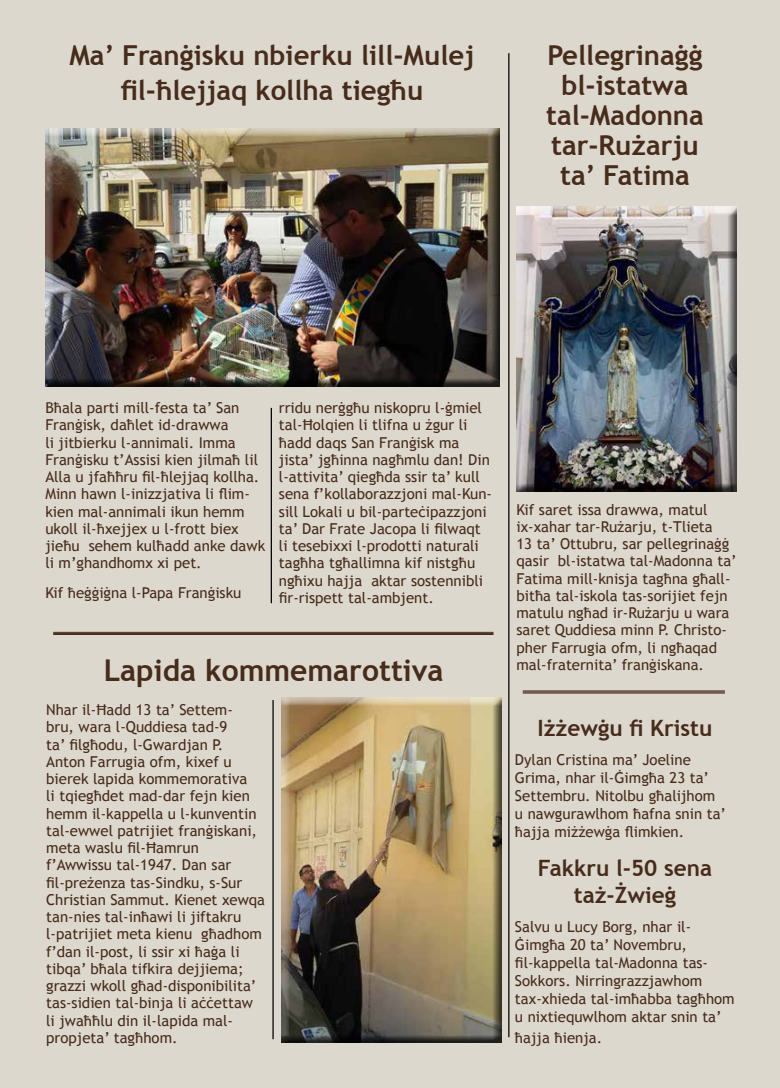
<style>
.page{position:relative;width:780px;height:1088px;background:#dcd8cd}
.page>*{position:absolute;margin:0;border:0;box-sizing:border-box;transform-origin:0 0}
.t1{font:700 30px "Trebuchet MS";color:#472b1b}
.t2{font:700 27.5px/30px "Trebuchet MS";color:#472b1b;text-align:center}
.t3{font:700 22.5px/27px "Trebuchet MS";color:#472b1b;text-align:center}
.t4{font:15px/17.2px "Trebuchet MS";color:#472b1b}
</style>
<div class="page">
<hr style="left:522px;top:691px;width:202px;height:1px;background:#472b1b">
<hr style="left:522px;top:692px;width:202px;height:1px;background:#472b1b">
<hr style="left:522px;top:693px;width:202px;height:1px;background:#472b1b">
<hr style="left:272px;top:700px;width:2px;height:339px;background:#000">
<hr style="left:508px;top:53px;width:1px;height:984px;background:#000">
<div style="left:281px;top:697px;width:220px;height:347px;background:#000;opacity:.75"></div>
<hr style="left:53px;top:632px;width:440px;height:1px;background:#472b1b">
<hr style="left:53px;top:633px;width:440px;height:1px;background:#472b1b">
<hr style="left:53px;top:634px;width:440px;height:1px;background:#472b1b">
<hr style="left:271px;top:408px;width:1px;height:195px;background:#000">
<div style="left:45px;top:128px;width:456px;height:260px;background:#000;opacity:.75"></div>
<div style="left:516px;top:207px;width:220px;height:286px;background:#000;opacity:.75"></div>
<h2 class="t2" style="left:69px;top:38px;width:406px;line-height:35px">Ma’ Franġisku nbierku lill-Mulej fil-ħlejjaq kollha tiegħu</h2>
<h2 class="t2" style="left:546px;top:41px;width:159px">Pellegrinaġġ bl-istatwa tal-Madonna tar-Rużarju ta’ Fatima</h2>
<p class="t4" style="left:45px;top:399px;width:221px">Bħala parti mill-festa ta’ San<br>Franġisk, daħlet id-drawwa<br>li jitbierku l-annimali. Imma<br>Franġisku t’Assisi kien jilmaħ lil<br>Alla u jfaħħru fil-ħlejjaq kollha.<br>Minn hawn l-inizzjativa li flim&shy;kien mal-annimali ikun hemm ukoll il-ħxejjex u l-frott biex jieħu sehem kulħadd anke dawk li m’ghandhomx xi pet.</p>
<p class="t4" style="left:45px;top:584px;width:197px">Kif ħeġġiġna l-Papa Franġisku</p>
<p class="t4" style="left:279px;top:399px;width:215px">rridu nerġgħu niskopru l-ġmiel tal-Ħolqien li tlifna u żgur li ħadd daqs San Franġisk ma jista’ jgħinna nagħmlu dan! Din l-attivita’ qiegħda ssir ta’ kull sena f’kollaborazzjoni mal-Kun&shy;sill Lokali u bil-parteċipazzjoni ta’ Dar Frate Jacopa li filwaqt li tesebixxi l-prodotti naturali tagħha tgħallimna kif nistgħu ngħixu hajja aktar sostennibli fir-rispett tal-ambjent.</p>
<h1 class="t1" style="left:104px;top:651px;width:341px">Lapida kommemarottiva</h1>
<p class="t4" style="left:46px;top:701px;width:220px">Nhar il-Ħadd 13 ta’ Settem-<br>bru, wara l-Quddiesa tad-9<br>ta’ filgħodu, l-Gwardjan P.<br>Anton Farrugia ofm, kixef u bierek lapida kommemorativa<br>li tqiegħdet mad-dar fejn kien hemm il-kappella u l-kunventin tal-ewwel patrijiet franġiskani, meta waslu fil-Ħamrun f’Awwissu tal-1947. Dan sar fil-preżenza tas-Sindku, s-Sur<br>Christian Sammut. Kienet xewqa tan-nies tal-inħawi li jiftakru l-patrijiet meta kienu għadhom f’dan il-post, li ssir xi ħaġa li tibqa’ bħala tifkira dejjiema; grazzi wkoll għad-disponibilita’ tas-sidien tal-binja li aċċettaw li jwaħħlu din il-lapida mal&shy;propjeta’ tagħhom.</p>
<p class="t4" style="left:516px;top:501px;width:222px">Kif saret issa drawwa, matul ix-xahar tar-Rużarju, t-Tlieta<br>13 ta’ Ottubru, sar pellegrinaġġ qasir bl-istatwa tal-Madonna ta’<br>Fatima mill-knisja tagħna għall&shy;bitħa tal-iskola tas-sorijiet fejn matulu ngħad ir-Rużarju u wara saret Quddiesa minn P. Christo&shy;pher Farrugia ofm, li ngħaqad mal-fraternita’ franġiskana.</p>
<h3 class="t3" style="left:537px;top:715px;width:176px">Iżżewġu fi Kristu</h3>
<p class="t4" style="left:515px;top:751px;width:212px;line-height:18px">Dylan Cristina ma’ Joeline<br>Grima, nhar il-Ġimgħa 23 ta’<br>Settembru. Nitolbu għalijhom u nawgurawlhom ħafna snin ta’ ħajja miżżewġa flimkien.</p>
<h3 class="t3" style="left:537px;top:854px;width:176px">Fakkru l-50 sena taż-Żwieġ</h3>
<p class="t4" style="left:515px;top:918px;width:221px;line-height:18px">Salvu u Lucy Borg, nhar il-<br>Ġimgħa 20 ta’ Novembru, fil-kappella tal-Madonna tas-<br>Sokkors. Nirringrazzjawhom tax-xhieda tal-imħabba tagħhom u nixtiequwlhom aktar snin ta’</p>
<p class="t4" style="left:515px;top:1029px;width:89px">ħajja ħienja.</p>
</div>
